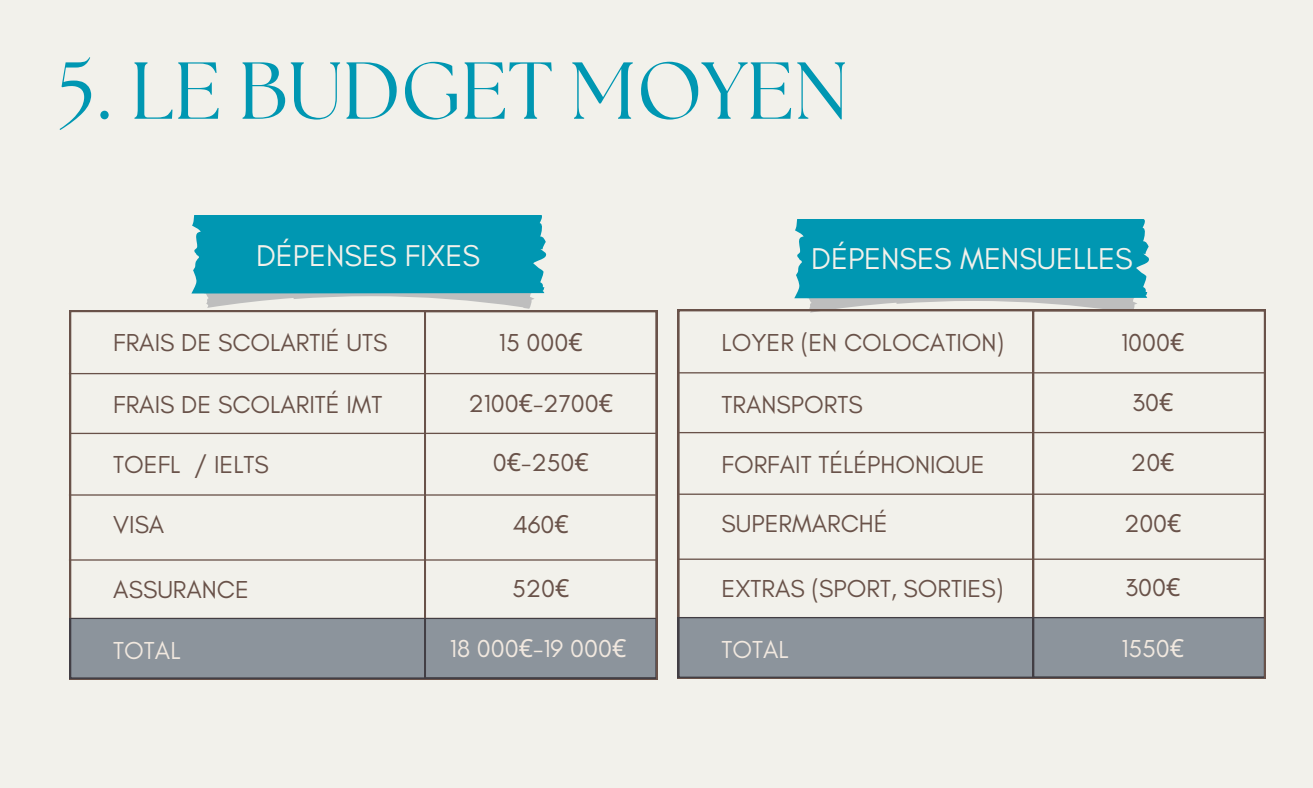
<style>
.page{position:relative;width:1313px;height:788px;background:#fff}
.page>*{position:absolute;margin:0;border:0;box-sizing:border-box;transform-origin:0 0}
.t1{font:80.5px "The Seasons";color:#0097b2}
.t2{font:30.62px "Glacial Indifference";color:#f2f1eb}
.t3{font:24.94px "Glacial Indifference";color:#695249}
.t4{font:24.94px "Glacial Indifference";color:#f1e8df}
.s1{font-family:"Noto Sans"}
</style>
<div class="page">
<div style="left:0;top:0;width:1312px;height:787px;background:#f2f1eb"></div>
<svg style="left:69px;top:310px;width:355px;height:369px"></svg>
<svg style="left:424px;top:310px;width:233px;height:369px"></svg>
<hr style="left:69px;top:559px;width:587px;height:1px;background:#695249">
<hr style="left:69px;top:373px;width:587px;height:1px;background:#695249">
<hr style="left:69px;top:432px;width:587px;height:2px;background:#695249">
<hr style="left:69px;top:494px;width:587px;height:1px;background:#695249">
<hr style="left:69px;top:617px;width:588px;height:2px;background:#695249">
<div style="left:69px;top:618px;width:587px;height:60px;background:#8c949c"></div>
<svg style="left:191px;top:215px;width:356px;height:94px;background:#2aa4b9"></svg>
<svg style="left:794px;top:220px;width:355px;height:89px;background:#1fa0b7"></svg>
<svg style="left:677px;top:309px;width:588px;height:369px"></svg>
<hr style="left:677px;top:558px;width:588px;height:2px;background:#695249">
<hr style="left:677px;top:372px;width:588px;height:1px;background:#695249">
<hr style="left:677px;top:432px;width:588px;height:1px;background:#695249">
<hr style="left:677px;top:493px;width:587px;height:2px;background:#695249">
<hr style="left:677px;top:617px;width:588px;height:1px;background:#695249">
<div style="left:677px;top:617px;width:587px;height:60px;background:#8c949c"></div>
<h1 class="t1" style="left:58px;top:54px;width:791px">5. LE BUDGET MOYEN</h1>
<p class="t2" style="left:256px;top:237px;width:225px">DÉPENSES FIXES</p>
<p class="t2" style="left:811px;top:240px;width:323px">DÉPENSES MENSUELLES</p>
<p class="t3" style="left:113px;top:327px;width:276px">FRAIS DE SCOLARTIÉ UTS</p>
<p class="t3" style="left:499px;top:327px;width:85px">15 000<span class="s1">€</span></p>
<p class="t3" style="left:721px;top:327px;width:284px">LOYER (EN COLOCATION)</p>
<p class="t3" style="left:1121px;top:327px;width:65px">1000<span class="s1">€</span></p>
<p class="t3" style="left:113px;top:389px;width:271px">FRAIS DE SCOLARITÉ IMT</p>
<p class="t3" style="left:113px;top:449px;width:157px">TOEFL / IELTS</p>
<p class="t3" style="left:468px;top:388px;width:146px">2100<span class="s1">€</span>-2700<span class="s1">€</span></p>
<p class="t3" style="left:493px;top:447px;width:97px">0<span class="s1">€</span>-250<span class="s1">€</span></p>
<p class="t3" style="left:721px;top:389px;width:143px">TRANSPORTS</p>
<p class="t3" style="left:721px;top:449px;width:264px">FORFAIT TÉLÉPHONIQUE</p>
<p class="t3" style="left:1132px;top:387px;width:43px">30<span class="s1">€</span></p>
<p class="t3" style="left:1131px;top:447px;width:45px">20<span class="s1">€</span></p>
<p class="t3" style="left:113px;top:509px;width:53px">VISA</p>
<p class="t3" style="left:513px;top:509px;width:58px">460<span class="s1">€</span></p>
<p class="t3" style="left:721px;top:508px;width:168px">SUPERMARCHÉ</p>
<p class="t3" style="left:1124px;top:508px;width:59px">200<span class="s1">€</span></p>
<p class="t3" style="left:113px;top:574px;width:137px">ASSURANCE</p>
<p class="t3" style="left:512px;top:573px;width:59px">520<span class="s1">€</span></p>
<p class="t3" style="left:721px;top:573px;width:283px">EXTRAS (SPORT, SORTIES)</p>
<p class="t3" style="left:1125px;top:572px;width:57px">300<span class="s1">€</span></p>
<p class="t4" style="left:113px;top:635px;width:69px">TOTAL</p>
<p class="t4" style="left:450px;top:633px;width:178px">18 000<span class="s1">€</span>-19 000<span class="s1">€</span></p>
<p class="t4" style="left:721px;top:634px;width:69px">TOTAL</p>
<p class="t4" style="left:1121px;top:632px;width:64px">1550<span class="s1">€</span></p>
</div>
